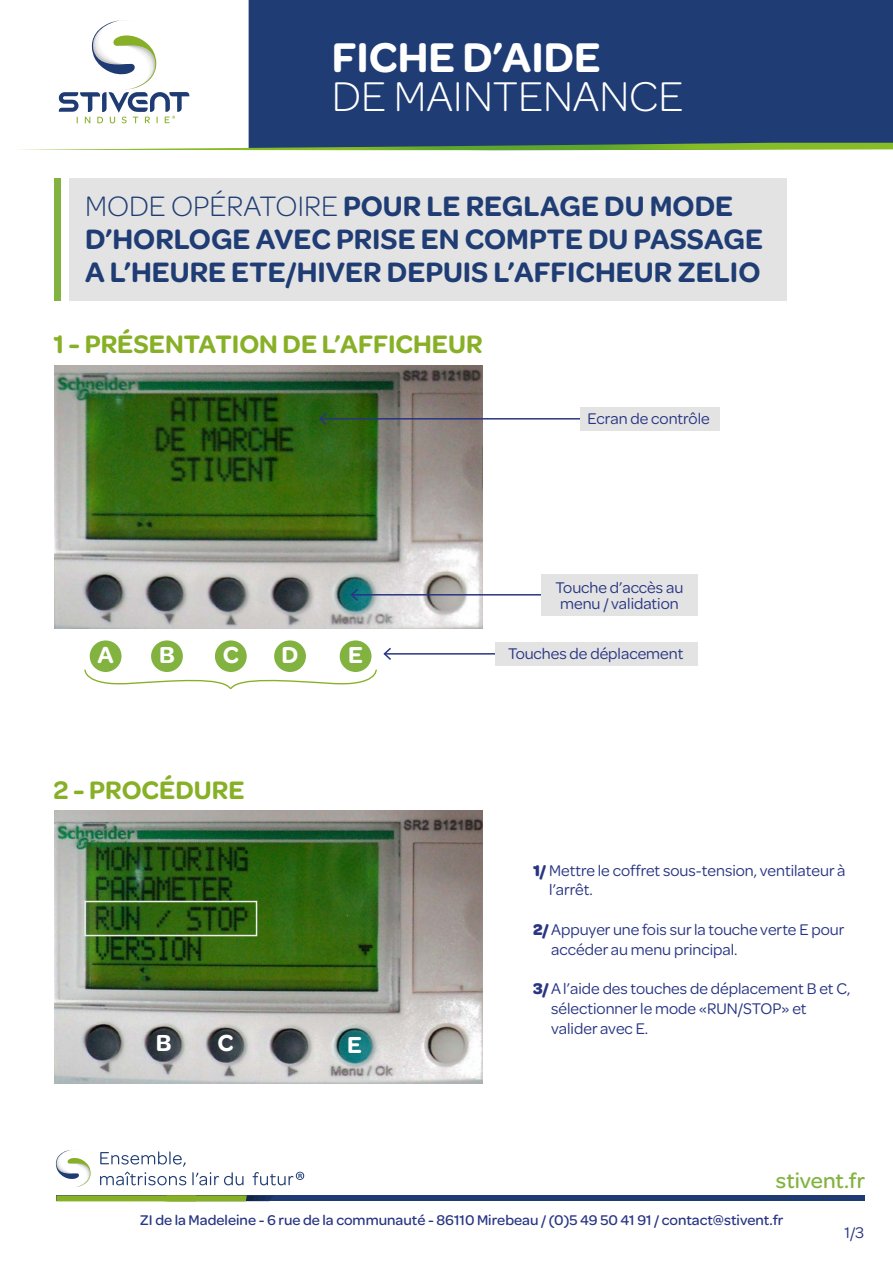
<style>
.page{position:relative;width:893px;height:1263px;background:#fff}
.page>*{position:absolute;margin:0;border:0;box-sizing:border-box;transform-origin:0 0}
.t1{font:300 44.4px "Omnes";color:#fff}
.t2{font:600 44.4px "Omnes";color:#fff}
.t3{font:600 30px/33px "Omnes";color:#1f3d74}
.t4{font:600 27px "Omnes";color:#88b027}
.t5{font:600 24.75px "Omnes";color:#fff}
.t6{font:500 22.5px "Omnes";color:#82b340}
.t7{font:16.5px/19.8px "Omnes";color:#283583}
.t8{font:500 15px "Omnes";color:#283583}
.s1{font-weight:300}
.s2{font-weight:700}
</style>
<div class="page">
<div style="left:69px;top:178px;width:718px;height:123px;background:#e3e3e3"></div>
<div style="left:249px;top:0;width:644px;height:151px;background:#1f3d74"></div>
<svg style="left:18px;top:143px;width:875px;height:7px"></svg>
<svg style="left:59px;top:20px;width:130px;height:103px"></svg>
<div style="left:56px;top:1195px;width:809px;height:6px;background:#1e3b73"></div>
<svg style="left:196px;top:1195px;width:77px;height:6px"></svg>
<div style="left:56px;top:1195px;width:140px;height:6px;background:#88b027"></div>
<svg style="left:100px;top:1151px;width:86px;height:34px"></svg>
<svg style="left:192px;top:1172px;width:51px;height:13px"></svg>
<svg style="left:253px;top:1172px;width:51px;height:13px"></svg>
<svg style="left:55px;top:1150px;width:36px;height:37px"></svg>
<img style="left:54px;top:366px;width:428px;height:262px">
<img style="left:54px;top:811px;width:428px;height:272px">
<hr style="left:320px;top:418px;width:281px;height:2px;background:#283583">
<svg style="left:318px;top:411px;width:10px;height:15px"></svg>
<svg style="left:84px;top:668px;width:293px;height:21px"></svg>
<div style="left:90px;top:640px;width:32px;height:32px;background:#82b340;border-radius:50%"></div>
<div style="left:151px;top:640px;width:32px;height:32px;background:#82b340;border-radius:50%"></div>
<div style="left:215px;top:640px;width:32px;height:32px;background:#82b340;border-radius:50%"></div>
<div style="left:274px;top:640px;width:32px;height:32px;background:#82b340;border-radius:50%"></div>
<div style="left:340px;top:640px;width:31px;height:32px;background:#82b340;border-radius:50%"></div>
<div style="left:581px;top:407px;width:139px;height:24px;background:#e3e3e3"></div>
<div style="left:54px;top:178px;width:6px;height:123px;background:#82b340"></div>
<hr style="left:352px;top:594px;width:281px;height:1px;background:#283583">
<svg style="left:349px;top:587px;width:11px;height:15px"></svg>
<hr style="left:384px;top:653px;width:115px;height:2px;background:#283583">
<svg style="left:383px;top:648px;width:10px;height:12px"></svg>
<div style="left:541px;top:574px;width:157px;height:42px;background:#e3e3e3"></div>
<div style="left:496px;top:642px;width:202px;height:24px;background:#e3e3e3"></div>
<div style="left:84px;top:901px;width:173px;height:35px;border:2px solid #ededed"></div>
<h1 class="t2" style="left:332px;top:25px;width:270px">FICHE D’AIDE</h1>
<h1 class="t1" style="left:332px;top:67px;width:353px">DE MAINTENANCE</h1>
<h2 class="t3" style="left:85px;top:188px;width:680px"><span class="s1">MODE OPÉRATOIRE</span> POUR LE REGLAGE DU MODE<br>D’HORLOGE AVEC PRISE EN COMPTE DU PASSAGE<br>A L’HEURE ETE/HIVER DEPUIS L’AFFICHEUR ZELIO</h2>
<h3 class="t4" style="left:53px;top:325px;width:431px">1 - PRÉSENTATION DE L’AFFICHEUR</h3>
<p class="t7" style="left:587px;top:407px;width:124px">Ecran de contrôle</p>
<h3 class="t5" style="left:98px;top:637px;width:18px">A</h3>
<h3 class="t5" style="left:159px;top:637px;width:17px">B</h3>
<h3 class="t5" style="left:223px;top:637px;width:18px">C</h3>
<h3 class="t5" style="left:282px;top:637px;width:18px">D</h3>
<h3 class="t5" style="left:348px;top:637px;width:16px">E</h3>
<h3 class="t4" style="left:53px;top:771px;width:193px">2 - PROCÉDURE</h3>
<h3 class="t5" style="left:156px;top:1025px;width:17px">B</h3>
<h3 class="t5" style="left:217px;top:1025px;width:18px">C</h3>
<h3 class="t5" style="left:347px;top:1027px;width:16px">E</h3>
<p class="t7" style="left:556px;top:578px;width:129px;line-height:15.8px">Touche d’accès au menu / validation</p>
<p class="t7" style="left:508px;top:642px;width:177px">Touches de déplacement</p>
<p class="t7" style="left:549px;top:859px;width:298px;text-indent:-16px"><span class="s2">1/</span> Mettre le coffret sous-tension, ventilateur à l’arrêt.</p>
<p class="t7" style="left:551px;top:919px;width:295px;text-indent:-18px"><span class="s2">2/</span>Appuyer une fois sur la touche verte E pour accéder au menu principal.</p>
<p class="t7" style="left:551px;top:978px;width:301px;text-indent:-18px"><span class="s2">3/</span>A l’aide des touches de déplacement B et C, sélectionner le mode «RUN/STOP» et valider avec E.</p>
<h3 class="t6" style="left:776px;top:1164px;width:91px">stivent.fr</h3>
<p class="t8" style="left:140px;top:1209px;width:645px">ZI de la Madeleine - 6 rue de la communauté - 86110 Mirebeau / (0)5 49 50 41 91 / contact@stivent.fr</p>
<p class="t7" style="left:844px;top:1221px;width:21px">1/3</p>
</div>
